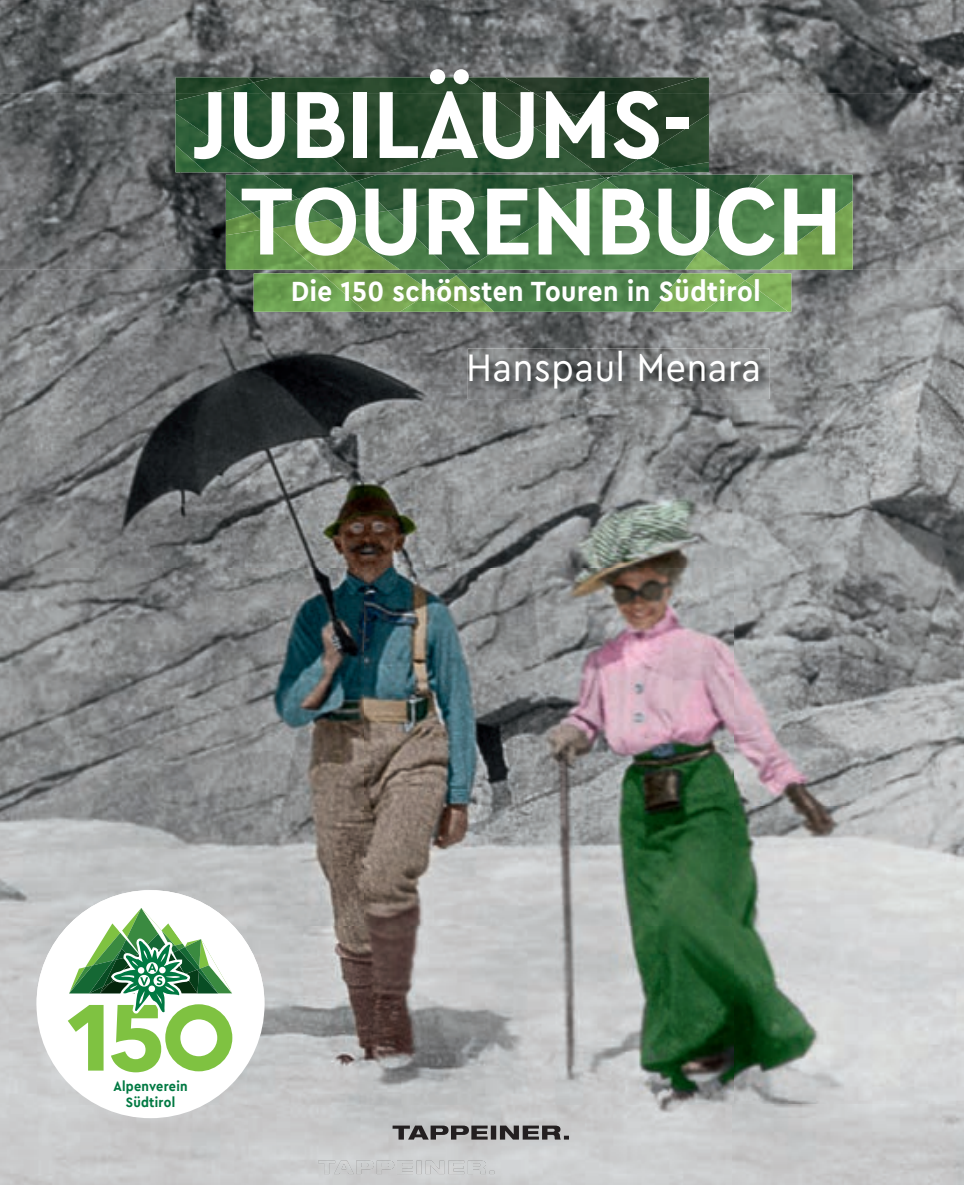
<style>
.page{position:relative;width:964px;height:1185px;background:#fff}
.page>*{position:absolute;margin:0;border:0;box-sizing:border-box;transform-origin:0 0}
.t1{font:700 99.75px/96.4px "Cera Compact Pro";color:#fff}
.t2{font:40.25px "Cera Compact Pro";letter-spacing:.02em;color:#fff}
.t3{font:700 29.22px "Cera Compact Pro";letter-spacing:.02em;color:#fff}
.t4{font:700 14.17px/15.8px "Cera Compact Pro";letter-spacing:.02em;color:#007942;text-align:center}
</style>
<div class="page">
<img style="left:0;top:0;width:963px;height:93px">
<img style="left:0;top:270px;width:963px;height:914px">
<img style="left:0;top:93px;width:180px;height:177px">
<img style="left:708px;top:93px;width:255px;height:177px">
<img style="left:318px;top:1160px;width:176px;height:14px">
<svg style="left:392px;top:1125px;width:177px;height:14px;background:#6b696a"></svg>
<img style="left:699px;top:77px;width:9px;height:16px">
<img style="left:194px;top:221px;width:60px;height:49px">
<img style="left:254px;top:235px;width:16px;height:35px">
<img style="left:253px;top:273px;width:68px;height:39px">
<img style="left:682px;top:273px;width:109px;height:39px">
<img style="left:701px;top:175px;width:151px;height:95px">
<img style="left:735px;top:273px;width:19px;height:7px">
<img style="left:226px;top:221px;width:44px;height:14px">
<img style="left:758px;top:175px;width:12px;height:29px">
<img style="left:175px;top:213px;width:77px;height:8px">
<img style="left:270px;top:228px;width:58px;height:42px">
<img style="left:321px;top:273px;width:110px;height:39px">
<img style="left:252px;top:213px;width:76px;height:15px">
<img style="left:175px;top:199px;width:123px;height:14px">
<img style="left:431px;top:291px;width:25px;height:21px">
<img style="left:606px;top:248px;width:95px;height:22px">
<img style="left:456px;top:273px;width:226px;height:39px">
<img style="left:606px;top:177px;width:129px;height:71px">
<img style="left:645px;top:168px;width:25px;height:9px">
<img style="left:670px;top:162px;width:88px;height:42px">
<img style="left:645px;top:154px;width:63px;height:14px">
<img style="left:328px;top:220px;width:60px;height:50px">
<img style="left:405px;top:273px;width:51px;height:18px">
<img style="left:388px;top:179px;width:218px;height:91px">
<svg style="left:453px;top:273px;width:7px;height:3px"></svg>
<img style="left:298px;top:199px;width:90px;height:21px">
<img style="left:357px;top:178px;width:247px;height:33px">
<img style="left:534px;top:127px;width:111px;height:51px">
<img style="left:574px;top:93px;width:134px;height:61px">
<img style="left:175px;top:93px;width:182px;height:106px">
<img style="left:175px;top:77px;width:290px;height:16px">
<img style="left:264px;top:93px;width:270px;height:88px">
<img style="left:465px;top:77px;width:39px;height:16px">
<img style="left:487px;top:93px;width:87px;height:34px">
<img style="left:504px;top:77px;width:195px;height:16px">
<img style="left:533px;top:93px;width:114px;height:22px">
<img style="left:175px;top:93px;width:33px;height:8px">
<img style="left:248px;top:77px;width:27px;height:5px">
<img style="left:467px;top:348px;width:302px;height:51px">
<svg style="left:36px;top:890px;width:228px;height:222px"></svg>
<svg style="left:68px;top:907px;width:164px;height:165px"></svg>
<h1 class="t1" style="left:240px;top:72px;width:602px;text-indent:-47px">JUBILÄUMS-<br>TOURENBUCH</h1>
<p class="t3" style="left:291px;top:272px;width:471px">Die 150 schönsten Touren in Südtirol</p>
<p class="t4" style="left:113px;top:1078px;width:76px">Alpenverein<br>Südtirol</p>
<h2 class="t2" style="left:466px;top:341px;width:296px">Hanspaul Menara</h2>
</div>
